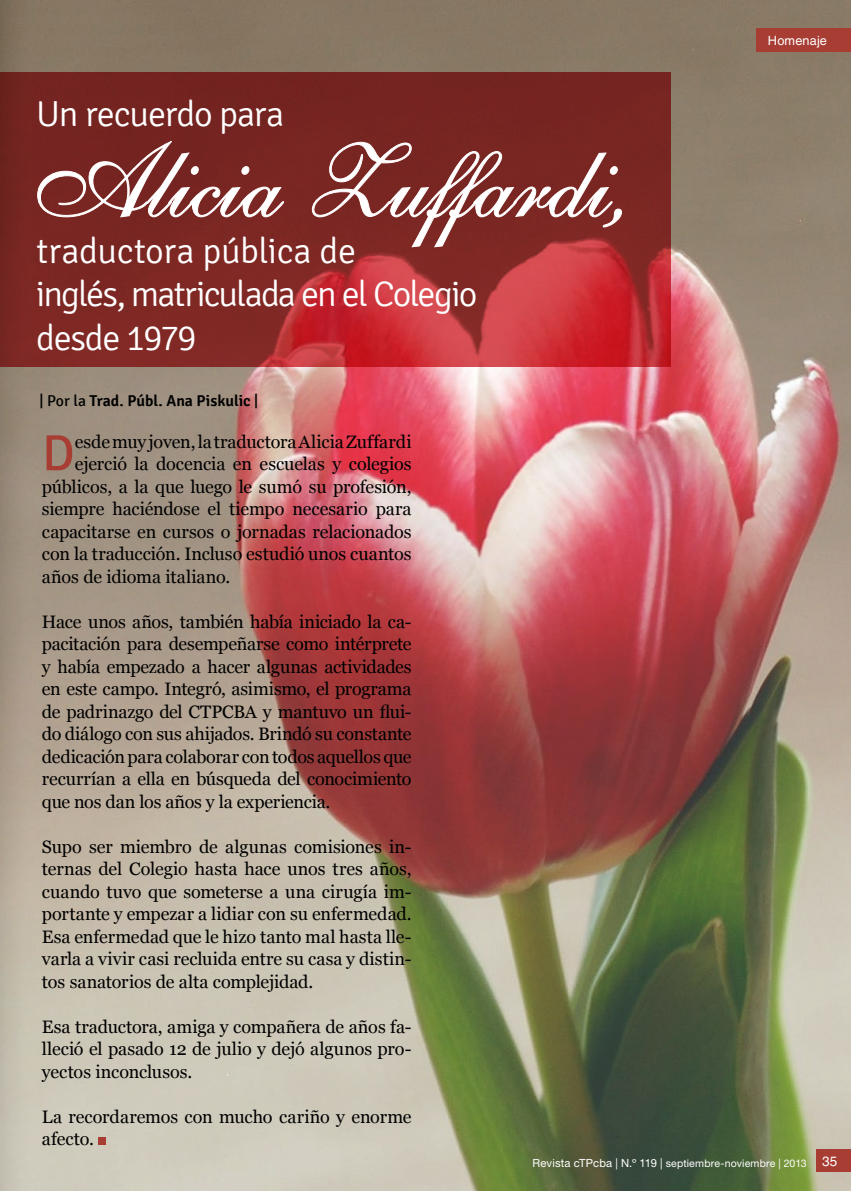
<style>
.page{position:relative;width:851px;height:1191px;background:#fff}
.page>*{position:absolute;margin:0;border:0;box-sizing:border-box;transform-origin:0 0}
.t1{font:103.5px "English 111 Vivace BT";letter-spacing:-.005em;color:#fff}
.t2{font:50.55px "Signika";color:#a83d33}
.t3{font:300 36px/43.5px "Signika";letter-spacing:-.04em;color:#fff}
.t4{font:18px/22.5px "Georgia";letter-spacing:-.005em;color:#000;text-align:justify}
.t5{font:600 15.75px "Signika";color:#000}
.t6{font:12.75px "Helvetica LT Std";letter-spacing:.01em;color:#fff}
.t7{font:10.5px "Helvetica Neue LT Std";letter-spacing:.015em;color:#fff}
.s1{font-weight:400}
.s2{font-size:11.25px}
.s3{font-family:"Helvetica LT Std";font-size:13.5px}
</style>
<div class="page">
<img style="left:0;top:0;width:850px;height:1191px">
<img style="left:31px;top:1px;width:1px;height:1190px">
<img style="left:2px;top:1px;width:29px;height:1190px">
<div style="left:756px;top:29px;width:94px;height:23px;background:#a83d33"></div>
<div style="left:98px;top:1137px;width:8px;height:8px;background:#a83d33"></div>
<svg style="left:0;top:72px;width:670px;height:294px;background:#8e2928"></svg>
<svg style="left:37px;top:139px;width:247px;height:79px;background:#833a37"></svg>
<svg style="left:311px;top:141px;width:311px;height:107px;background:#863936"></svg>
<div style="left:816px;top:1149px;width:34px;height:22px;background:#a83d33"></div>
<h3 class="t3" style="left:36px;top:93px;width:249px">Un recuerdo para</h3>
<h1 class="t1" style="left:23px;top:118px;width:608px">Alicia Zuffardi,</h1>
<h3 class="t3" style="left:36px;top:229px;width:442px">traductora pública de<br>inglés, matriculada en el Colegio desde 1979</h3>
<p class="t5" style="left:40px;top:392px;width:220px"><span class="s1">| Por la</span> Trad. Públ. Ana Piskulic <span class="s1">|</span></p>
<h2 class="t2" style="left:42px;top:424px;width:34px">D</h2>
<p class="t4" style="left:75px;top:430px;width:338px">esde muy joven, la traductora Alicia Zuffardi</p>
<p class="t4" style="left:75px;top:453px;width:338px">ejerció la docencia en escuelas y colegios</p>
<p class="t4" style="left:42px;top:475px;width:371px">públicos, a la que luego le sumó su profesión,</p>
<p class="t4" style="left:42px;top:498px;width:371px">siempre haciéndose el tiempo necesario para</p>
<p class="t4" style="left:42px;top:520px;width:371px">capacitarse en cursos o jornadas relacionados</p>
<p class="t4" style="left:42px;top:543px;width:371px">con la traducción. Incluso estudió unos cuantos</p>
<p class="t4" style="left:42px;top:565px;width:190px">años de idioma italiano.</p>
<p class="t4" style="left:42px;top:610px;width:371px">Hace unos años, también había iniciado la ca&shy;pacitación para desempeñarse como intérprete y había empezado a hacer algunas actividades en este campo. Integró, asimismo, el programa de padrinazgo del CTPCBA y mantuvo un flui&shy;do diálogo con sus ahijados. Brindó su constante dedicación para colaborar con todos aquellos que recurrían a ella en búsqueda del conocimiento que nos dan los años y la experiencia.</p>
<p class="t4" style="left:42px;top:835px;width:371px">Supo ser miembro de algunas comisiones in&shy;ternas del Colegio hasta hace unos tres años, cuando tuvo que someterse a una cirugía im&shy;portante y empezar a lidiar con su enfermedad.<br>Esa enfermedad que le hizo tanto mal hasta lle&shy;varla a vivir casi recluida entre su casa y distin&shy;tos sanatorios de alta complejidad.</p>
<p class="t4" style="left:42px;top:1015px;width:371px">Esa traductora, amiga y compañera de años fa&shy;lleció el pasado 12 de julio y dejó algunos pro&shy;yectos inconclusos.</p>
<p class="t4" style="left:42px;top:1105px;width:371px">La recordaremos con mucho cariño y enorme afecto.</p>
<p class="t6" style="left:767px;top:33px;width:61px">Homenaje</p>
<p class="t7" style="left:532px;top:1156px;width:306px"><span class="s2">Revista cTPcba | N.º 119 |</span> septiembre-noviembre | 2013 <span class="s3">35</span></p>
</div>
